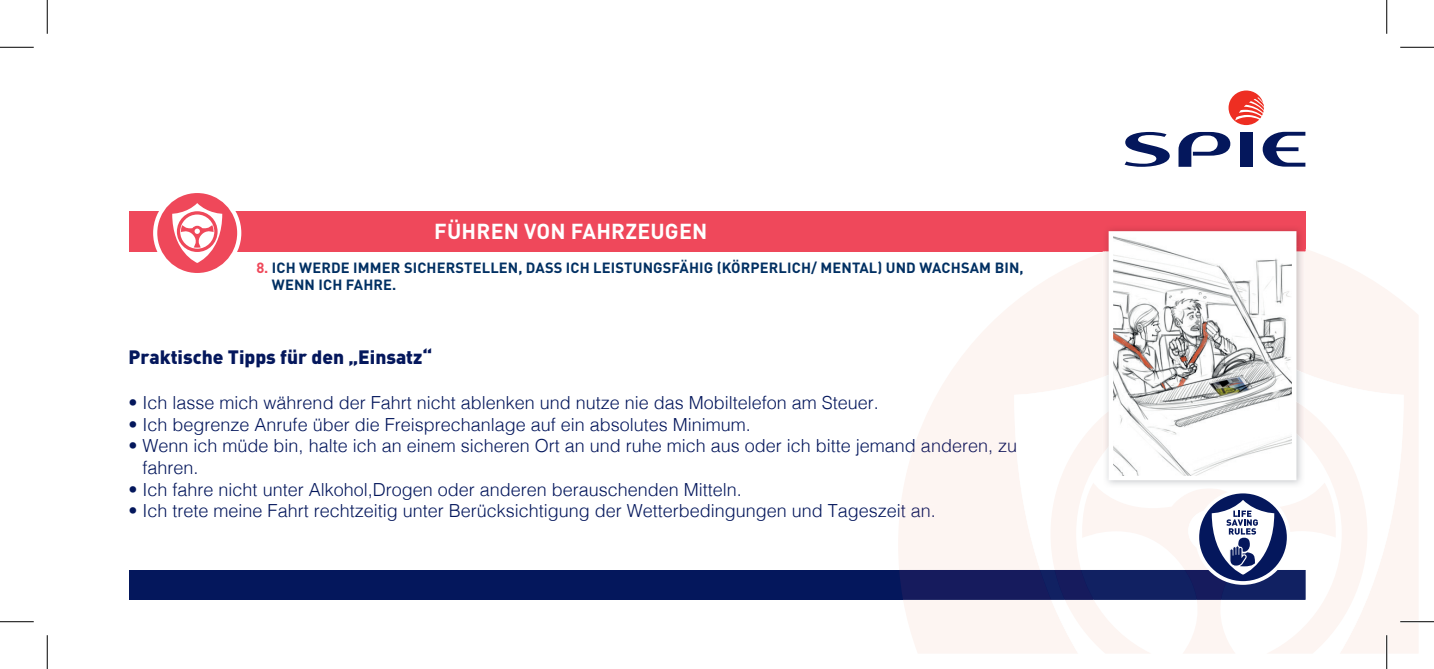
<style>
.page{position:relative;width:1434px;height:669px;background:#fff}
.page>*{position:absolute;margin:0;border:0;box-sizing:border-box;transform-origin:0 0}
.t1{font:700 21.38px "DINOT";letter-spacing:.01em;color:#fff}
.t2{font:900 19.12px "DIN Pro";color:#04175c}
.t3{font:300 18px "Helvetica";color:#04175c}
.t4{font:300 18px/21.6px "Helvetica";color:#161b5d}
.t5{font:700 14.62px/17.6px "DINOT";letter-spacing:.01em;color:#002f62}
.s1{color:#ef485a}
.s2{color:#04175c}
</style>
<div class="page">
<svg style="left:1178px;top:132px;width:52px;height:35px"></svg>
<div style="left:1240px;top:132px;width:13px;height:35px;background:#04175c"></div>
<svg style="left:1263px;top:132px;width:42px;height:35px"></svg>
<svg style="left:1125px;top:132px;width:45px;height:35px"></svg>
<svg style="left:1228px;top:90px;width:36px;height:35px"></svg>
<div style="left:129px;top:570px;width:1176px;height:29px;background:#04175c"></div>
<div style="left:129px;top:211px;width:1176px;height:40px;background:#ef485b"></div>
<div style="left:153px;top:189px;width:88px;height:88px;background:#fff;border-radius:50%"></div>
<div style="left:157px;top:193px;width:80px;height:80px;background:#ef485a;border-radius:50%"></div>
<svg style="left:172px;top:203px;width:50px;height:60px"></svg>
<svg style="left:898px;top:250px;width:520px;height:403px;fill:#fdf5f2"></svg>
<svg style="left:1014px;top:373px;width:390px;height:280px"></svg>
<div style="left:911px;top:439px;width:106px;height:17px;background:#fdf5f2"></div>
<svg style="left:1050px;top:407px;width:317px;height:246px"></svg>
<div style="left:1195px;top:489px;width:96px;height:95px;background:#fff;border-radius:50%"></div>
<div style="left:1199px;top:493px;width:88px;height:88px;background:#04175c;border-radius:50%"></div>
<svg style="left:899px;top:500px;width:406px;height:99px"></svg>
<img style="left:1103px;top:229px;width:202px;height:82px">
<img style="left:1106px;top:233px;width:199px;height:18px">
<img style="left:1103px;top:311px;width:202px;height:177px">
<img style="left:1103px;top:375px;width:202px;height:79px">
<img style="left:1114px;top:236px;width:177px;height:239px">
<div style="left:1109px;top:231px;width:187px;height:249px;border:4px solid #fff"></div>
<hr style="left:1400px;top:620px;width:34px;height:3px;background:#fff">
<hr style="left:1385px;top:635px;width:3px;height:34px;background:#fff">
<hr style="left:0;top:47px;width:34px;height:1px;background:#000">
<hr style="left:1400px;top:47px;width:34px;height:1px;background:#000">
<hr style="left:0;top:621px;width:34px;height:1px;background:#000">
<hr style="left:1400px;top:621px;width:34px;height:1px;background:#000">
<hr style="left:47px;top:0;width:1px;height:34px;background:#000">
<hr style="left:47px;top:635px;width:1px;height:34px;background:#000">
<hr style="left:1386px;top:0;width:1px;height:34px;background:#000">
<hr style="left:1386px;top:635px;width:1px;height:34px;background:#000">
<p class="t1" style="left:434px;top:217px;width:275px">FÜHREN VON FAHRZEUGEN</p>
<p class="t5" style="left:272px;top:258px;width:753px;text-indent:-16px"><span class="s1">8.</span> ICH WERDE IMMER SICHERSTELLEN, DASS ICH LEISTUNGSFÄHIG (KÖRPERLICH/ MENTAL) UND WACHSAM BIN,<br>WENN ICH FAHRE.</p>
<p class="t2" style="left:129px;top:341px;width:305px">Praktische Tipps für den „Einsatz“</p>
<p class="t3" style="left:129px;top:387px;width:752px">• Ich lasse mich während der Fahrt nicht ablenken und nutze nie das Mobiltelefon am Steuer.</p>
<p class="t3" style="left:129px;top:409px;width:624px">• Ich begrenze Anrufe über die Freisprechanlage auf ein absolutes Minimum.</p>
<p class="t4" style="left:143px;top:434px;width:876px;text-indent:-14px"><span class="s2">•</span> Wenn ich müde bin, halte ich an einem sicheren Ort an und ruhe mich aus oder ich bitte jemand anderen, zu <span class="s2">fahren.</span></p>
<p class="t3" style="left:129px;top:473px;width:615px">• Ich fahre nicht unter Alkohol,Drogen oder anderen berauschenden Mitteln.</p>
<p class="t3" style="left:129px;top:495px;width:809px">• Ich trete meine Fahrt rechtzeitig unter Berücksichtigung der Wetterbedingungen und Tageszeit an.</p>
</div>
